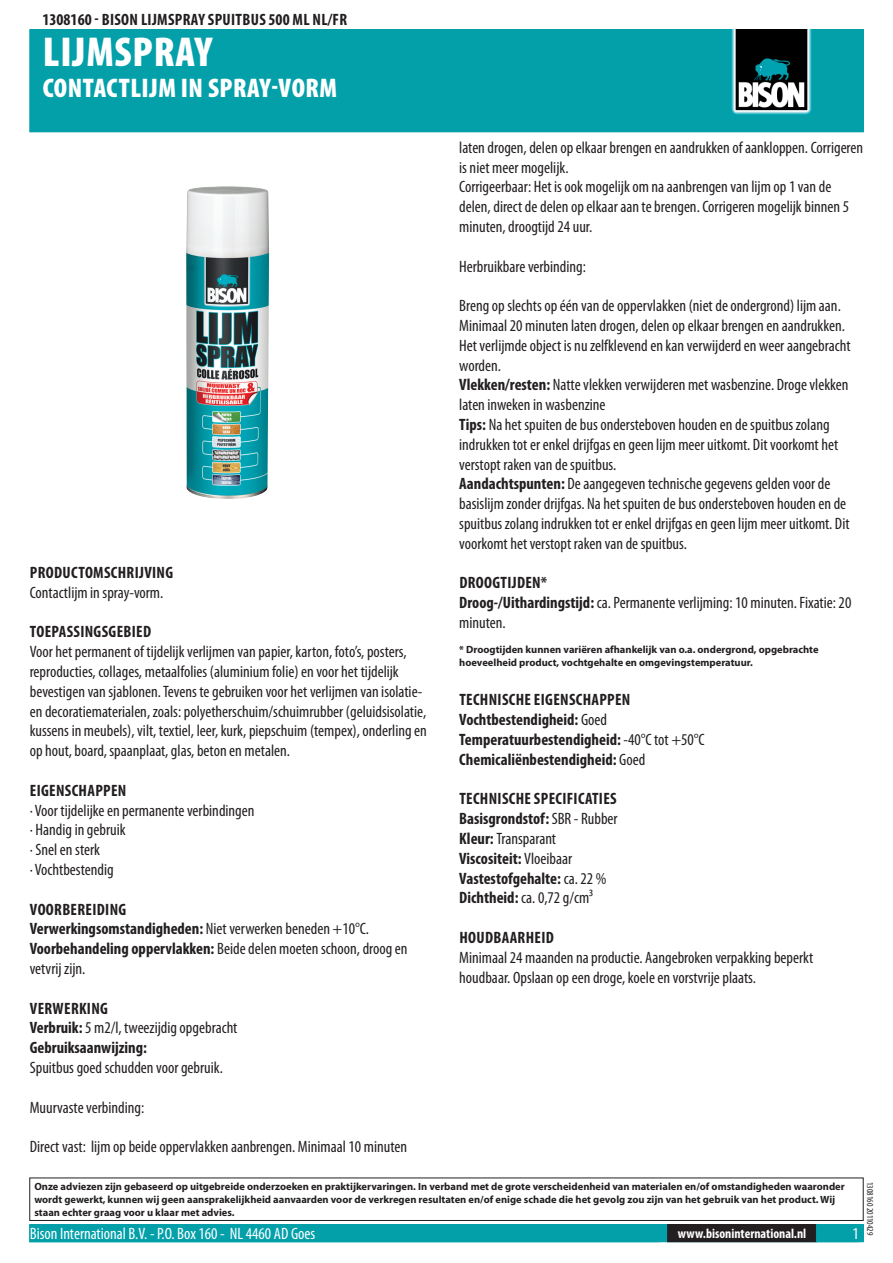
<style>
.page{position:relative;width:893px;height:1263px;background:#fff}
.page>*{position:absolute;margin:0;border:0;box-sizing:border-box;transform-origin:0 0}
.PageHeader{font:900 condensed 42px "Myriad Pro";letter-spacing:.02em;color:#fff}
.PageSubheader{font:900 condensed 27px "Myriad Pro";letter-spacing:.02em;color:#fff}
.Regular{font:condensed 16.5px/19.8px "Myriad Pro";color:#231f20}
.Regular-2{font:700 condensed 16.5px "Myriad Pro";letter-spacing:.02em;color:#231f20}
.ContactData{font:condensed 16.5px "Myriad Pro";color:#fff}
.TOCItem{font:700 condensed 16.5px "Myriad Pro";letter-spacing:.02em;color:#231f20}
.URL{font:700 condensed 13.5px "Myriad Pro";color:#fff}
.Disclaimer{font:700 10.5px/12.6px "Myriad Pro";color:#231f20}
.Revisie{font:condensed 9px "Myriad Pro";color:#231f20}
.s1{font-weight:400}
.s2{font-weight:700}
</style>
<div class="page">
<div style="left:30px;top:30px;width:833px;height:102px;background:#04a0aa"></div>
<div style="left:731px;top:30px;width:85px;height:85px;background:linear-gradient(to bottom,#05a7b3,#04a6b2)"></div>
<img style="left:731px;top:30px;width:80px;height:85px">
<div style="left:29px;top:1177px;width:835px;height:44px;border:1px solid #231f20"></div>
<div style="left:30px;top:1225px;width:833px;height:17px;background:#04a0aa"></div>
<div style="left:29px;top:1224px;width:835px;height:18px;border:1px solid #04a0aa"></div>
<div style="left:668px;top:1225px;width:148px;height:17px;background:#231f20"></div>
<div style="left:667px;top:1224px;width:150px;height:18px;border:1px solid #231f20"></div>
<img style="left:186px;top:186px;width:83px;height:313px">
<p class="TOCItem" style="left:43px;top:9px;width:305px">1308160 - Bison Lijmspray Spuitbus 500 ml NL/FR</p>
<p class="PageHeader" style="left:43px;top:25px;width:171px">LIJMSPRAY</p>
<p class="PageSubheader" style="left:43px;top:70px;width:296px">CONTACTLIJM IN SPRAY-VORM</p>
<p class="Regular-2" style="left:30px;top:562px;width:145px">Productomschrijving</p>
<p class="Regular" style="left:30px;top:582px;width:135px">Contactlijm in spray-vorm.</p>
<p class="Regular-2" style="left:30px;top:621px;width:123px">Toepassingsgebied</p>
<p class="Regular" style="left:30px;top:642px;width:399px">Voor het permanent of tijdelijk verlijmen van papier, karton, foto’s, posters, reproducties, collages, metaalfolies (aluminium folie) en voor het tijdelijk bevestigen van sjablonen. Tevens te gebruiken voor het verlijmen van isolatie&shy;en decoratiematerialen, zoals: polyetherschuim/schuimrubber (geluidsisolatie, kussens in meubels), vilt, textiel, leer, kurk, piepschuim (tempex), onderling en op hout, board, spaanplaat, glas, beton en metalen.</p>
<p class="Regular-2" style="left:30px;top:780px;width:98px">Eigenschappen</p>
<p class="Regular" style="left:30px;top:800px;width:226px">· Voor tijdelijke en permanente verbindingen</p>
<p class="Regular" style="left:30px;top:820px;width:97px">· Handig in gebruik</p>
<p class="Regular" style="left:30px;top:840px;width:72px">· Snel en sterk</p>
<p class="Regular" style="left:30px;top:859px;width:85px">· Vochtbestendig</p>
<p class="Regular-2" style="left:30px;top:899px;width:98px">Voorbereiding</p>
<p class="Regular-2" style="left:30px;top:918px;width:341px">Verwerkingsomstandigheden: <span class="s1">Niet verwerken beneden +1 0°C.</span></p>
<p class="Regular" style="left:30px;top:939px;width:379px"><span class="s2">Voorbehandeling oppervlakken:</span> Beide delen moeten schoon, droog en vetvrij zijn.</p>
<p class="Regular-2" style="left:30px;top:998px;width:80px">Verwerking</p>
<p class="Regular" style="left:30px;top:1018px;width:209px"><span class="s2">Verbruik:</span> 5 m2/l, tweezijdig opgebracht</p>
<p class="Regular-2" style="left:30px;top:1037px;width:119px">Gebruiksaanwijzing:</p>
<p class="Regular" style="left:30px;top:1057px;width:195px">Spuitbus goed schudden voor gebruik.</p>
<p class="Regular" style="left:30px;top:1097px;width:116px">Muurvaste verbinding:</p>
<p class="Regular" style="left:30px;top:1137px;width:379px">Direct vast: lijm op beide oppervlakken aanbrengen. Minimaal 1 0 minuten</p>
<p class="Regular" style="left:459px;top:137px;width:405px">laten drogen, delen op elkaar brengen en aandrukken of aankloppen. Corrigeren is niet meer mogelijk.</p>
<p class="Regular" style="left:459px;top:177px;width:391px">Corrigeerbaar: Het is ook mogelijk om na aanbrengen van lijm op 1 van de delen, direct de delen op elkaar aan te brengen. Corrigeren mogelijk binnen 5 minuten, droogtijd 24 uur.</p>
<p class="Regular" style="left:459px;top:256px;width:128px">Herbruikbare verbinding:</p>
<p class="Regular" style="left:459px;top:296px;width:393px">Breng op slechts op één van de oppervlakken (niet de ondergrond) lijm aan.<br>Minimaal 20 minuten laten drogen, delen op elkaar brengen en aandrukken.<br>Het verlijmde object is nu zelfklevend en kan verwijderd en weer aangebracht worden.</p>
<p class="Regular" style="left:459px;top:375px;width:391px"><span class="s2">Vlekken/resten:</span> Natte vlekken verwijderen met wasbenzine. Droge vlekken laten inweken in wasbenzine</p>
<p class="Regular" style="left:459px;top:414px;width:380px"><span class="s2">Tips:</span> Na het spuiten de bus ondersteboven houden en de spuitbus zolang indrukken tot er enkel drijfgas en geen lijm meer uitkomt. Dit voorkomt het verstopt raken van de spuitbus.</p>
<p class="Regular" style="left:459px;top:474px;width:392px"><span class="s2">Aandachtspunten:</span> De aangegeven technische gegevens gelden voor de basislijm zonder drijfgas. Na het spuiten de bus ondersteboven houden en de spuitbus zolang indrukken tot er enkel drijfgas en geen lijm meer uitkomt. Dit voorkomt het verstopt raken van de spuitbus.</p>
<p class="Regular-2" style="left:459px;top:572px;width:89px">Droogtijden*</p>
<p class="Regular" style="left:459px;top:593px;width:394px"><span class="s2">Droog-/Uithardingstijd:</span> ca. Permanente verlijming: 1 0 minuten. Fixatie: 20 minuten.</p>
<p class="Disclaimer" style="left:459px;top:643px;width:361px">* Droogtijden kunnen variëren afhankelijk van o.a. ondergrond, opgebrachte hoeveelheid product, vochtgehalte en omgevingstemperatuur.</p>
<p class="Regular-2" style="left:459px;top:689px;width:173px">Technische eigenschappen</p>
<p class="Regular-2" style="left:459px;top:709px;width:149px">Vochtbestendigheid: <span class="s1">Goed</span></p>
<p class="Regular-2" style="left:459px;top:729px;width:247px">Temperatuurbestendigheid: <span class="s1">-40°C tot +50°C</span></p>
<p class="Regular-2" style="left:459px;top:749px;width:188px">Chemicaliënbestendigheid: <span class="s1">Goed</span></p>
<p class="Regular-2" style="left:459px;top:788px;width:159px">Technische specificaties</p>
<p class="Regular-2" style="left:459px;top:808px;width:160px">Basisgrondstof: <span class="s1">SBR - Rubber</span></p>
<p class="Regular" style="left:459px;top:828px;width:98px"><span class="s2">Kleur:</span> Transparant</p>
<p class="Regular-2" style="left:459px;top:848px;width:115px">Viscositeit: <span class="s1">Vloeibaar</span></p>
<p class="Regular-2" style="left:459px;top:868px;width:149px">Vastestofgehalte: <span class="s1">ca. 22 %</span></p>
<p class="Regular" style="left:459px;top:888px;width:135px"><span class="s2">Dichtheid:</span> ca. 0,72 g/cm³</p>
<p class="Regular-2" style="left:459px;top:927px;width:96px">Houdbaarheid</p>
<p class="Regular" style="left:459px;top:947px;width:356px">Minimaal 24 maanden na productie. Aangebroken verpakking beperkt houdbaar. Opslaan op een droge, koele en vorstvrije plaats.</p>
<p class="Disclaimer" style="left:34px;top:1180px;width:812px">Onze adviezen zijn gebaseerd op uitgebreide onderzoeken en praktijkervaringen. In verband met de grote verscheidenheid van materialen en/of omstandigheden waaronder wordt gewerkt, kunnen wij geen aansprakelijkheid aanvaarden voor de verkregen resultaten en/of enige schade die het gevolg zou zijn van het gebruik van het product. Wij staan echter graag voor u klaar met advies.</p>
<p class="ContactData" style="left:30px;top:1224px;width:287px">Bison International B.V. - P.O. Box 1 60 - NL 4460 AD Goes</p>
<p class="URL" style="left:678px;top:1225px;width:130px">www.bisoninternational.nl</p>
<p class="Revisie" style="left:875px;top:1182px;width:55px;rotate:90deg">1 3081 60 2011 0429</p>
</div>
